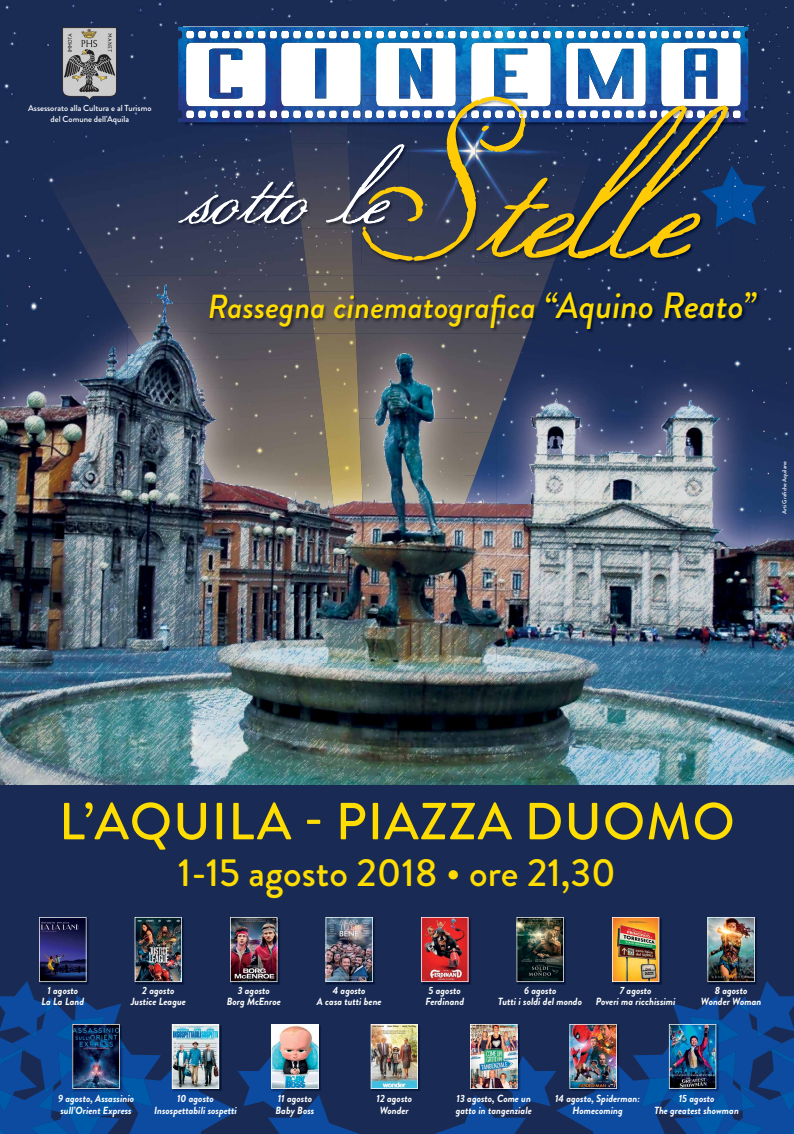
<style>
.page{position:relative;width:794px;height:1134px;background:#192b54}
.page>*{position:absolute;margin:0;border:0;box-sizing:border-box;transform-origin:0 0}
.t1{font:500 52.08px "Brandon Grotesque";letter-spacing:.02em;color:#fd0}
.t2{font:500 39.2px "Brandon Grotesque";color:#fd0}
.t3{font:italic 500 33.36px "Brandon Grotesque";color:#fd0}
.t4{font:italic 700 10.4px/11.1px "Brandon Grotesque";color:#fff;text-align:center}
.t5{font:500 8.72px/10.4px "Brandon Grotesque";color:#fff;text-align:center}
.t6{font:500 6px "Brandon Grotesque";color:#fff}
.s1{font-size:36.56px}
</style>
<div class="page">
<img style="left:0;top:0;width:794px;height:785px">
<img style="left:43px;top:114px;width:246px;height:162px">
<div style="left:353px;top:261px;width:200px;height:15px;background:#404258"></div>
<img style="left:289px;top:261px;width:64px;height:15px">
<img style="left:0;top:276px;width:113px;height:386px">
<img style="left:549px;top:276px;width:245px;height:28px">
<img style="left:113px;top:304px;width:14px;height:358px">
<img style="left:751px;top:304px;width:43px;height:358px">
<img style="left:127px;top:332px;width:15px;height:330px">
<img style="left:510px;top:333px;width:241px;height:329px">
<img style="left:142px;top:360px;width:14px;height:302px">
<img style="left:156px;top:388px;width:14px;height:274px">
<img style="left:496px;top:390px;width:14px;height:272px">
<img style="left:170px;top:402px;width:14px;height:260px">
<img style="left:482px;top:433px;width:14px;height:229px">
<img style="left:184px;top:430px;width:14px;height:232px">
<img style="left:198px;top:458px;width:14px;height:204px">
<img style="left:468px;top:476px;width:14px;height:186px">
<img style="left:212px;top:486px;width:15px;height:176px">
<img style="left:227px;top:514px;width:14px;height:148px">
<img style="left:454px;top:504px;width:14px;height:158px">
<img style="left:241px;top:556px;width:14px;height:106px">
<img style="left:439px;top:542px;width:15px;height:120px">
<img style="left:255px;top:553px;width:99px;height:109px">
<img style="left:354px;top:553px;width:57px;height:109px">
<img style="left:411px;top:575px;width:28px;height:87px">
<img style="left:101px;top:276px;width:206px;height:28px">
<img style="left:116px;top:304px;width:93px;height:28px">
<img style="left:132px;top:332px;width:182px;height:28px">
<img style="left:147px;top:360px;width:167px;height:28px">
<img style="left:163px;top:388px;width:151px;height:14px">
<img style="left:171px;top:402px;width:151px;height:28px">
<img style="left:187px;top:430px;width:135px;height:28px">
<img style="left:202px;top:458px;width:120px;height:28px">
<img style="left:218px;top:486px;width:104px;height:28px">
<img style="left:233px;top:514px;width:89px;height:14px">
<img style="left:240px;top:528px;width:111px;height:28px">
<img style="left:351px;top:549px;width:12px;height:4px">
<img style="left:307px;top:276px;width:242px;height:15px">
<img style="left:359px;top:333px;width:106px;height:85px">
<img style="left:465px;top:333px;width:56px;height:57px">
<img style="left:521px;top:333px;width:6px;height:19px">
<img style="left:465px;top:390px;width:42px;height:43px">
<img style="left:364px;top:418px;width:101px;height:86px">
<img style="left:465px;top:433px;width:26px;height:43px">
<img style="left:465px;top:475px;width:10px;height:29px">
<img style="left:363px;top:504px;width:88px;height:57px">
<img style="left:451px;top:504px;width:14px;height:38px">
<img style="left:397px;top:561px;width:47px;height:14px">
<img style="left:314px;top:333px;width:45px;height:72px">
<img style="left:322px;top:405px;width:42px;height:129px">
<img style="left:337px;top:534px;width:27px;height:15px">
<img style="left:183px;top:26px;width:564px;height:1px">
<img style="left:734px;top:122px;width:13px;height:4px">
<svg style="left:653px;top:27px;width:95px;height:95px"></svg>
<img style="left:178px;top:27px;width:475px;height:78px">
<img style="left:361px;top:261px;width:164px;height:4px">
<img style="left:595px;top:258px;width:96px;height:4px">
<img style="left:728px;top:126px;width:4px;height:40px">
<img style="left:581px;top:258px;width:14px;height:4px">
<img style="left:567px;top:258px;width:14px;height:4px">
<img style="left:691px;top:258px;width:28px;height:4px">
<img style="left:719px;top:228px;width:13px;height:34px">
<img style="left:564px;top:258px;width:3px;height:4px">
<img style="left:525px;top:258px;width:39px;height:4px">
<img style="left:728px;top:122px;width:4px;height:4px">
<svg style="left:178px;top:96px;width:347px;height:165px"></svg>
<svg style="left:476px;top:105px;width:252px;height:153px"></svg>
<img style="left:732px;top:167px;width:34px;height:58px">
<img style="left:701px;top:166px;width:31px;height:62px">
<img style="left:543px;top:291px;width:218px;height:42px">
<img style="left:209px;top:291px;width:100px;height:42px">
<img style="left:356px;top:291px;width:187px;height:42px">
<img style="left:309px;top:291px;width:47px;height:42px">
<img style="left:63px;top:27px;width:54px;height:74px">
<img style="left:0;top:917px;width:794px;height:217px">
<p class="t5" style="left:28px;top:103px;width:125px">Assessorato alla Cultura e al Turismo del Comune dell'Aquila</p>
<h3 class="t3" style="left:208px;top:284px;width:550px">Rassegna cinematografica <span class="s1">“Aquino Reato”</span></h3>
<p class="t6" style="left:780px;top:514px;width:55px;rotate:-90deg">Arti Grafiche Aquilane</p>
<h1 class="t1" style="left:59px;top:785px;width:677px">L’AQUILA - PIAZZA DUOMO</h1>
<h2 class="t2" style="left:178px;top:845px;width:439px">1-15 agosto 2018 • ore 21,30</h2>
<p class="t4" style="left:42px;top:985px;width:44px">1 agosto<br>La La Land</p>
<p class="t4" style="left:131px;top:985px;width:57px">2 agosto<br>Justice League</p>
<p class="t4" style="left:227px;top:985px;width:56px">3 agosto<br>Borg McEnroe</p>
<p class="t4" style="left:317px;top:985px;width:66px">4 agosto<br>A casa tutti bene</p>
<p class="t4" style="left:425px;top:985px;width:40px">5 agosto<br>Ferdinand</p>
<p class="t4" style="left:498px;top:985px;width:85px">6 agosto<br>Tutti i soldi del mondo</p>
<p class="t4" style="left:596px;top:985px;width:81px">7 agosto<br>Poveri ma ricchissimi</p>
<p class="t4" style="left:701px;top:985px;width:62px">8 agosto<br>Wonder Woman</p>
<p class="t4" style="left:58px;top:1093px;width:78px;text-align:left">9 agosto, Assassinio sull’Orient Express</p>
<p class="t4" style="left:154px;top:1093px;width:84px">10 agosto<br>Insospettabili sospetti</p>
<p class="t4" style="left:275px;top:1093px;width:40px;text-align:left">11 agosto<br>Baby Boss</p>
<p class="t4" style="left:376px;top:1093px;width:37px">12 agosto<br>Wonder</p>
<p class="t4" style="left:456px;top:1093px;width:78px;text-align:left">13 agosto, Come un gatto in tangenziale</p>
<p class="t4" style="left:555px;top:1093px;width:86px">14 agosto, Spiderman:<br>Homecoming</p>
<p class="t4" style="left:654px;top:1093px;width:86px">15 agosto<br>The greatest showman</p>
</div>
